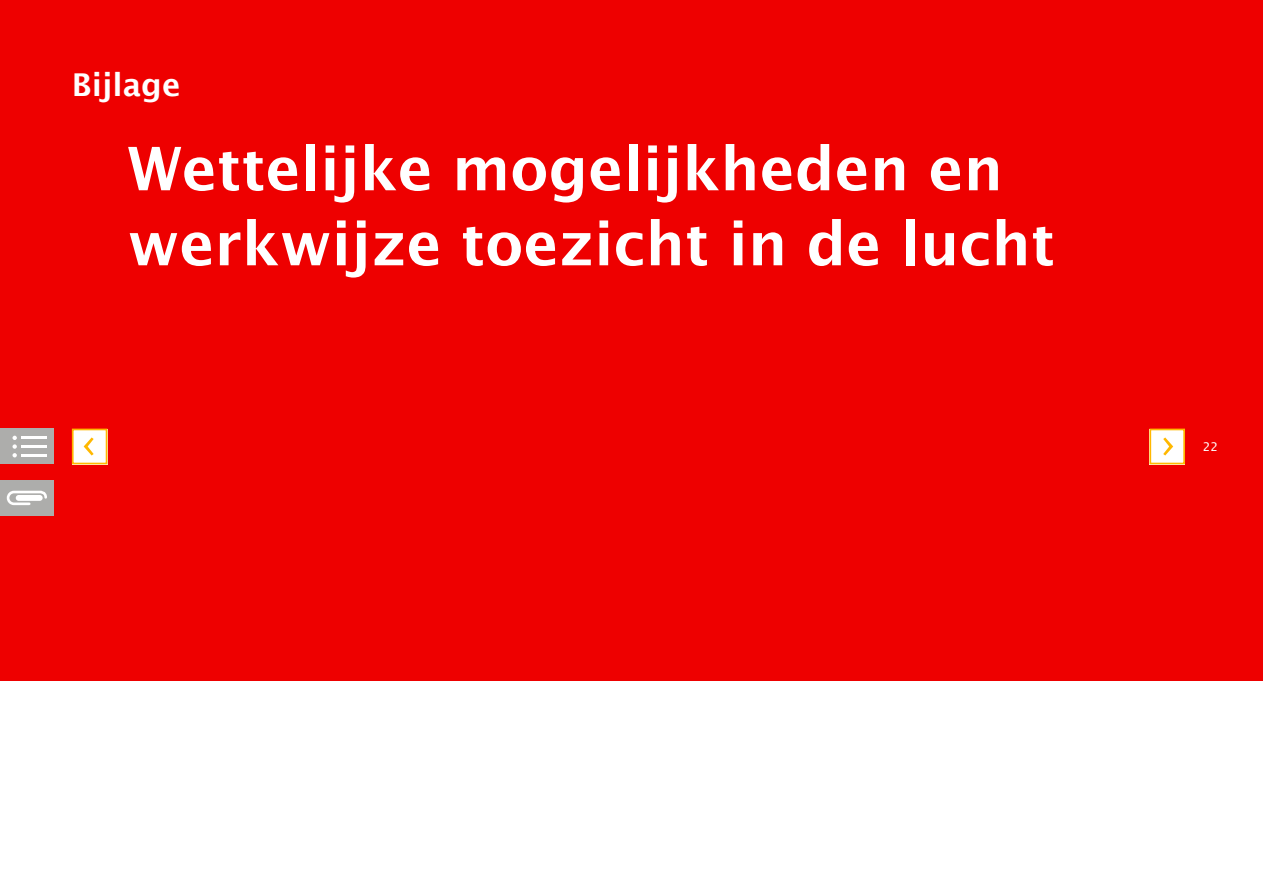
<style>
.page{position:relative;width:1263px;height:893px;background:#fff}
.page>*{position:absolute;margin:0;border:0;box-sizing:border-box;transform-origin:0 0}
.H2_-_Kop_Hoofdstuk{font:600 60px/75px "Lucida Sans";color:#fff}
.H2_-_Kop_Hoofdstuk-2{font:600 31.5px "Lucida Sans";color:#fff}
.P_-_Broodtekst{font:12px "Lucida Sans";color:#fff}
</style>
<div class="page">
<div style="left:0;top:0;width:1263px;height:680px;background:#e00"></div>
<div style="left:0;top:429px;width:54px;height:35px;background:#adadab"></div>
<hr style="left:21px;top:437px;width:25px;height:2px;background:#fff">
<hr style="left:21px;top:445px;width:25px;height:3px;background:#fff">
<hr style="left:21px;top:454px;width:25px;height:3px;background:#fff">
<svg style="left:13px;top:436px;width:4px;height:21px"></svg>
<div style="left:0;top:480px;width:54px;height:36px;background:#adadab"></div>
<svg style="left:6px;top:490px;width:41px;height:16px"></svg>
<div style="left:72px;top:429px;width:35px;height:35px;background:#fff"></div>
<div style="left:72px;top:429px;width:35px;height:35px;border:2px solid #ffb800"></div>
<svg style="left:84px;top:437px;width:10px;height:18px"></svg>
<div style="left:1149px;top:429px;width:36px;height:35px;background:#fff"></div>
<div style="left:1149px;top:429px;width:36px;height:35px;border:2px solid #ffb800"></div>
<svg style="left:1163px;top:437px;width:10px;height:18px"></svg>
<p class="H2_-_Kop_Hoofdstuk-2" style="left:72px;top:67px;width:110px">Bijlage</p>
<p class="H2_-_Kop_Hoofdstuk" style="left:128px;top:131px;width:929px">Wettelijke mogelijkheden en werkwijze toezicht in de lucht</p>
<p class="P_-_Broodtekst" style="left:1203px;top:440px;width:17px">22</p>
</div>
